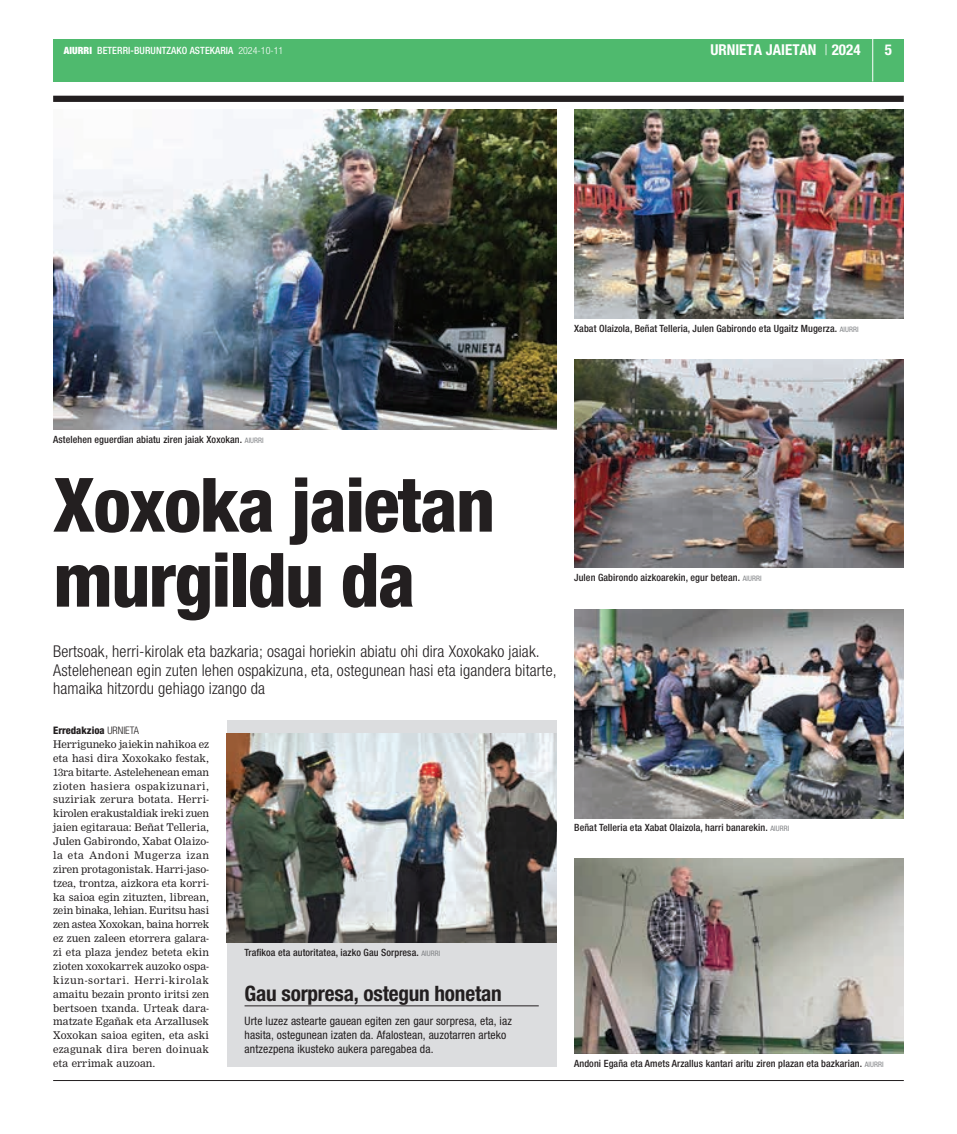
<style>
.page{position:relative;width:957px;height:1134px;background:#fff}
.page>*{position:absolute;margin:0;border:0;box-sizing:border-box;transform-origin:0 0}
.t1{font:800 condensed 75px/75px "Helvetica Neue";letter-spacing:-.02em;color:#231f20}
.t2{font:700 condensed 21.25px "Helvetica Neue";letter-spacing:-.01em;color:#231f20}
.t3{font:300 condensed 16.25px/18.8px "Helvetica Neue";letter-spacing:.01em;color:#231f20}
.t4{font:700 condensed 15px "Helvetica Neue";color:#fff}
.t5{font:condensed 11.62px/13.9px "Helvetica Neue";letter-spacing:.01em;color:#231f20}
.t6{font:10.38px/13.9px "M Nimrod";letter-spacing:.01em;color:#231f20;text-align:justify}
.t7{font:800 condensed 10.38px "Helvetica Neue";color:#231f20}
.t8{font:500 condensed 10px "Helvetica Neue";letter-spacing:.01em;color:#231f20}
.t9{font:500 condensed 10px "Helvetica Neue";letter-spacing:.01em;color:#fff}
.s1{font-weight:900}
.s2{font-weight:300}
.s3{font-weight:400;font-size:7.5px;color:#808285}
</style>
<div class="page">
<img style="left:53px;top:110px;width:503px;height:320px">
<div style="left:53px;top:96px;width:851px;height:6px;background:#231f20"></div>
<hr style="left:53px;top:1080px;width:851px;height:1px;background:#231f20">
<div style="left:53px;top:39px;width:851px;height:42px;background:#4fba6e"></div>
<hr style="left:872px;top:39px;width:1px;height:42px;background:#fff">
<img style="left:574px;top:858px;width:330px;height:195px">
<img style="left:574px;top:359px;width:330px;height:208px">
<img style="left:574px;top:609px;width:330px;height:209px">
<img style="left:574px;top:110px;width:330px;height:209px">
<div style="left:227px;top:720px;width:329px;height:347px;background:#dcdddf"></div>
<img style="left:227px;top:734px;width:329px;height:208px">
<hr style="left:244px;top:1005px;width:295px;height:1px;background:#231f20">
<p class="t9" style="left:64px;top:45px;width:221px"><span class="s1">AIURRI</span> BETERRI-BURUNTZAKO ASTEKARIA <span class="s2">2024-10-11</span></p>
<h3 class="t4" style="left:710px;top:41px;width:152px">urnieta jaietan <span class="s2">|</span> 2024</h3>
<h3 class="t4" style="left:885px;top:41px;width:9px">5</h3>
<p class="t8" style="left:574px;top:322px;width:286px">Xabat Olaizola, Beñat Telleria, Julen Gabirondo eta Ugaitz Mugerza. <span class="s3">aiurri</span></p>
<p class="t8" style="left:53px;top:433px;width:212px">Astelehen eguerdian abiatu ziren jaiak Xoxokan. <span class="s3">aiurri</span></p>
<h1 class="t1" style="left:53px;top:466px;width:443px">Xoxoka jaietan murgildu da</h1>
<h3 class="t3" style="left:53px;top:642px;width:505px">Bertsoak, herri-kirolak eta bazkaria; osagai horiekin abiatu ohi dira Xoxokako jaiak.<br>Astelehenean egin zuten lehen ospakizuna, eta, ostegunean hasi eta igandera bitarte, hamaika hitzordu gehiago izango da</h3>
<p class="t7" style="left:53px;top:724px;width:87px">Erredakzioa <span class="s2">urnieta</span></p>
<p class="t6" style="left:53px;top:737px;width:158px">Herriguneko jaiekin nahikoa ez eta hasi dira Xoxokako festak, 13ra bitarte. Astelehenean eman zioten hasiera ospakizunari, suziriak zerura botata. Herri&shy;kirolen erakustaldiak ireki zuen jaien egitaraua: Beñat Telleria, Julen Gabirondo, Xabat Olaizo&shy;la eta Andoni Mugerza izan ziren protagonistak. Harri-jaso&shy;tzea, trontza, aizkora eta korri&shy;ka saioa egin zituzten, librean, zein binaka, lehian. Euritsu hasi zen astea Xoxokan, baina horrek ez zuen zaleen etorrera galara&shy;zi eta plaza jendez beteta ekin zioten xoxokarrek auzoko ospa&shy;kizun-sortari. Herri-kirolak amaitu bezain pronto iritsi zen bertsoen txanda. Urteak dara&shy;matzate Egañak eta Arzallusek Xoxokan saioa egiten, eta aski ezagunak dira beren doinuak eta errimak auzoan.</p>
<p class="t8" style="left:244px;top:946px;width:197px">Trafikoa eta autoritatea, iazko Gau Sorpresa. <span class="s3">Aiurri</span></p>
<h2 class="t2" style="left:244px;top:980px;width:259px">Gau sorpresa, ostegun honetan</h2>
<p class="t5" style="left:244px;top:1014px;width:269px">Urte luzez astearte gauean egiten zen gaur sorpresa, eta, iaz hasita, ostegunean izaten da. Afalostean, auzotarren arteko antzezpena ikusteko aukera paregabea da.</p>
<p class="t8" style="left:574px;top:572px;width:189px">Julen Gabirondo aizkoarekin, egur betean. <span class="s3">aiurri</span></p>
<p class="t8" style="left:574px;top:822px;width:217px">Beñat Telleria eta Xabat Olaizola, harri banarekin. <span class="s3">aiurri</span></p>
<p class="t8" style="left:574px;top:1057px;width:311px">Andoni Egaña eta Amets Arzallus kantari aritu ziren plazan eta bazkarian. <span class="s3">aiurri</span></p>
</div>
